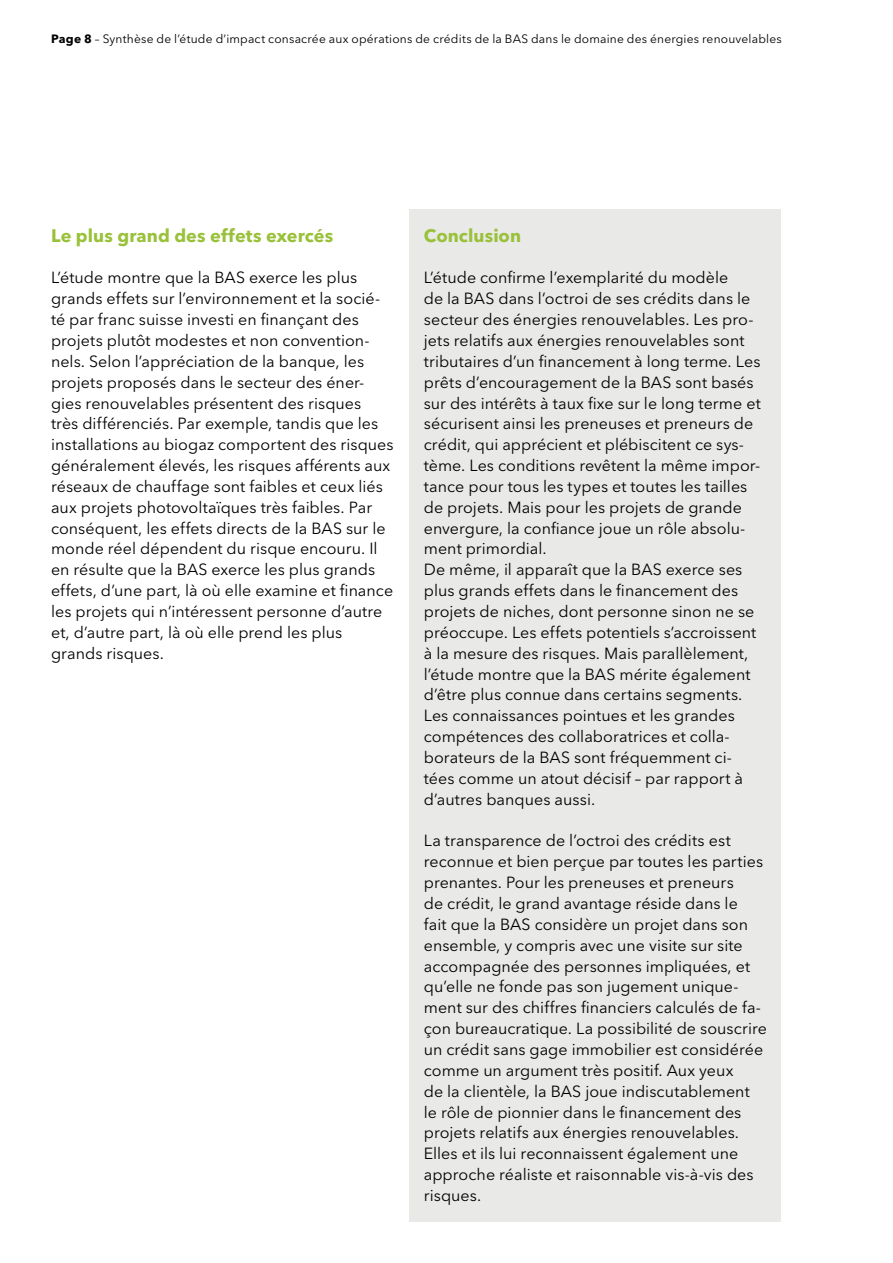
<style>
.page{position:relative;width:893px;height:1263px;background:#fff}
.page>*{position:absolute;margin:0;border:0;box-sizing:border-box;transform-origin:0 0}
.t1{font:700 18px "Avenir Next LT Pro";letter-spacing:.005em;color:#99c139}
.t2{font:16.05px/20.9px "Avenir Next LT Pro";color:#000}
.t3{font:12px "Avenir Next LT Pro";letter-spacing:.015em;color:#000}
.s1{font-weight:700}
</style>
<div class="page">
<div style="left:410px;top:209px;width:371px;height:1013px;background:#e9e9e8"></div>
<p class="t3" style="left:51px;top:32px;width:732px"><span class="s1">Page 8</span> – Synthèse de l’étude d’impact consacrée aux opérations de crédits de la BAS dans le domaine des énergies renouvelables</p>
<p class="t1" style="left:51px;top:224px;width:284px">Le plus grand des effets exercés</p>
<p class="t2" style="left:51px;top:267px;width:344px">L’étude montre que la BAS exerce les plus grands effets sur l’environnement et la socié&shy;té par franc suisse investi en finançant des projets plutôt modestes et non convention&shy;nels. Selon l’appréciation de la banque, les projets proposés dans le secteur des éner&shy;gies renouvelables présentent des risques<br>très différenciés. Par exemple, tandis que les installations au biogaz comportent des risques généralement élevés, les risques afférents aux réseaux de chauffage sont faibles et ceux liés aux projets photovoltaïques très faibles. Par conséquent, les effets directs de la BAS sur le monde réel dépendent du risque encouru. Il en résulte que la BAS exerce les plus grands effets, d’une part, là où elle examine et finance les projets qui n’intéressent personne d’autre et, d’autre part, là où elle prend les plus grands risques.</p>
<p class="t1" style="left:424px;top:224px;width:99px">Conclusion</p>
<p class="t2" style="left:424px;top:267px;width:338px">L’étude confirme l’exemplarité du modèle<br>de la BAS dans l’octroi de ses crédits dans le secteur des énergies renouvelables. Les pro&shy;jets relatifs aux énergies renouvelables sont tributaires d’un financement à long terme. Les prêts d’encouragement de la BAS sont basés sur des intérêts à taux fixe sur le long terme et sécurisent ainsi les preneuses et preneurs de crédit, qui apprécient et plébiscitent ce sys&shy;tème. Les conditions revêtent la même impor&shy;tance pour tous les types et toutes les tailles de projets. Mais pour les projets de grande envergure, la confiance joue un rôle absolu&shy;ment primordial.<br>De même, il apparaît que la BAS exerce ses plus grands effets dans le financement des projets de niches, dont personne sinon ne se préoccupe. Les effets potentiels s’accroissent à la mesure des risques. Mais parallèlement, l’étude montre que la BAS mérite également d’être plus connue dans certains segments.<br>Les connaissances pointues et les grandes compétences des collaboratrices et colla&shy;borateurs de la BAS sont fréquemment ci&shy;tées comme un atout décisif – par rapport à d’autres banques aussi.</p>
<p class="t2" style="left:424px;top:830px;width:345px">La transparence de l’octroi des crédits est reconnue et bien perçue par toutes les parties prenantes. Pour les preneuses et preneurs<br>de crédit, le grand avantage réside dans le<br>fait que la BAS considère un projet dans son ensemble, y compris avec une visite sur site accompagnée des personnes impliquées, et qu’elle ne fonde pas son jugement unique&shy;ment sur des chiffres financiers calculés de fa&shy;çon bureaucratique. La possibilité de souscrire un crédit sans gage immobilier est considérée comme un argument très positif. Aux yeux<br>de la clientèle, la BAS joue indiscutablement le rôle de pionnier dans le financement des projets relatifs aux énergies renouvelables.<br>Elles et ils lui reconnaissent également une approche réaliste et raisonnable vis-à-vis des risques.</p>
</div>
